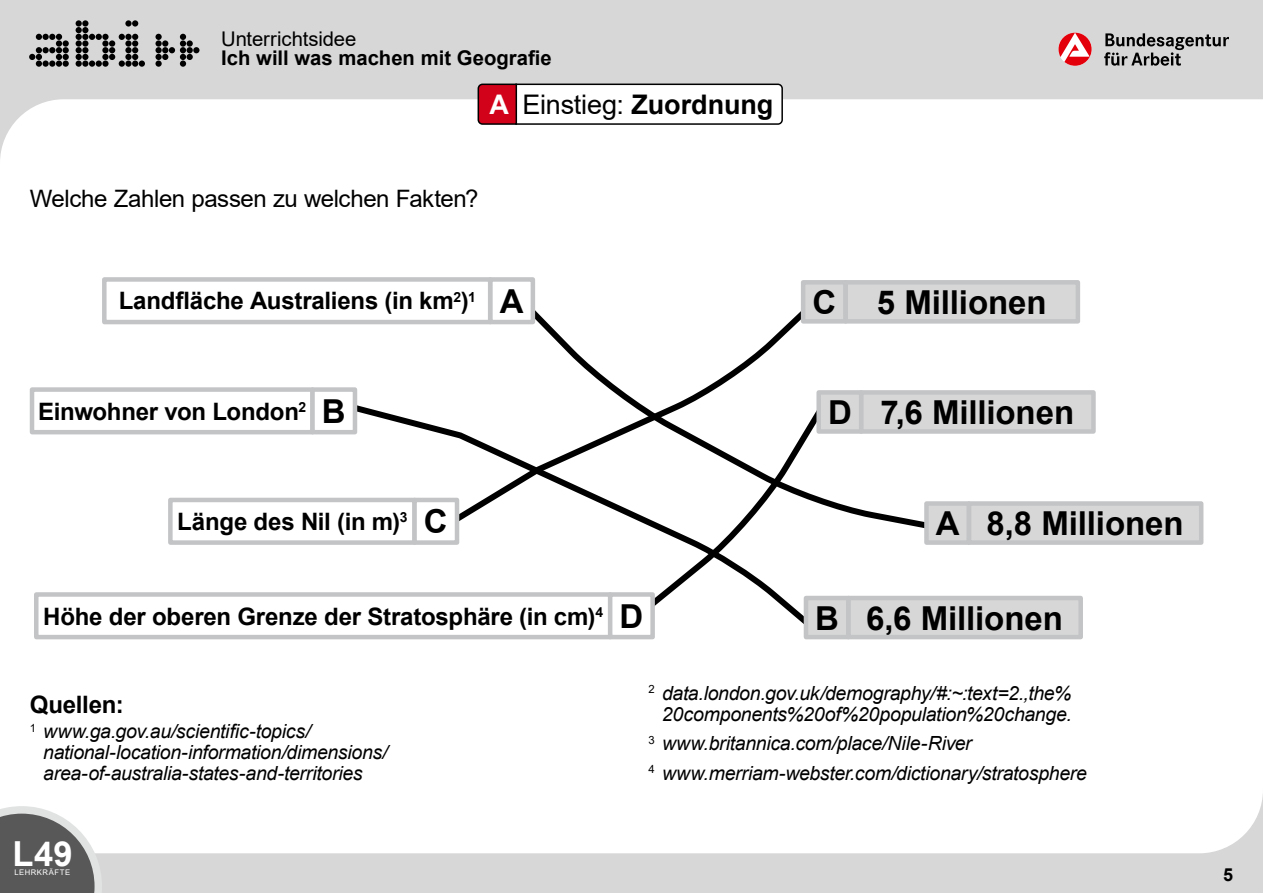
<style>
.page{position:relative;width:1263px;height:893px;background:#d7d7d7}
.page>*{position:absolute;margin:0;border:0;box-sizing:border-box;transform-origin:0 0}
.t1{font:700 34.5px "Arial";color:#fff}
.t2{font:700 33px "Arial";letter-spacing:-.005em;color:#000}
.t3{font:27px "Arial";letter-spacing:-.01em;color:#000}
.t4{font:700 24px "Arial";letter-spacing:-.01em;color:#000}
.p_OE_LB{font:24px "Arial";letter-spacing:-.015em;color:#000}
.t5{font:700 20.25px "Arial";color:#000}
.t6{font:20.25px "Arial";letter-spacing:-.005em;color:#000}
.p_OE_LB-2{font:italic 19.5px/21px "Arial";letter-spacing:-.015em;color:#000}
.t7{font:700 18px "Arial";color:#000}
.t8{font:7.65px "Arial";letter-spacing:.065em;color:#fff}
.s1{font-weight:700;color:#fff}
.s2{font-weight:700}
</style>
<div class="page">
<div style="left:0;top:99px;width:1263px;height:754px;background:#fff"></div>
<svg style="left:0;top:806px;width:102px;height:87px"></svg>
<svg style="left:1104px;top:33px;width:125px;height:33px"></svg>
<svg style="left:1058px;top:33px;width:33px;height:33px"></svg>
<svg style="left:29px;top:34px;width:40px;height:33px"></svg>
<svg style="left:76px;top:20px;width:69px;height:47px"></svg>
<svg style="left:155px;top:34px;width:44px;height:33px"></svg>
<svg style="left:477px;top:83px;width:307px;height:43px"></svg>
<div style="left:825px;top:324px;width:114px;height:209px;background:#fff"></div>
<div style="left:339px;top:398px;width:465px;height:237px;background:#fff"></div>
<svg style="left:446px;top:292px;width:379px;height:237px"></svg>
<svg style="left:642px;top:400px;width:188px;height:214px"></svg>
<div style="left:104px;top:279px;width:386px;height:43px;background:#fff"></div>
<div style="left:102px;top:277px;width:390px;height:47px;border:4px solid #c3c4c6"></div>
<div style="left:490px;top:279px;width:43px;height:43px;background:#fff"></div>
<div style="left:488px;top:277px;width:47px;height:47px;border:4px solid #c3c4c6"></div>
<div style="left:32px;top:390px;width:280px;height:42px;background:#fff"></div>
<div style="left:30px;top:387px;width:285px;height:47px;border:4px solid #c3c4c6"></div>
<div style="left:312px;top:390px;width:43px;height:42px;background:#fff"></div>
<div style="left:310px;top:387px;width:47px;height:47px;border:4px solid #c3c4c6"></div>
<div style="left:803px;top:282px;width:42px;height:39px;background:#d7d7d7"></div>
<div style="left:801px;top:280px;width:47px;height:44px;border:4px solid #c3c4c6"></div>
<div style="left:36px;top:594px;width:574px;height:43px;background:#fff"></div>
<div style="left:34px;top:592px;width:578px;height:47px;border:4px solid #c3c4c6"></div>
<div style="left:610px;top:594px;width:43px;height:43px;background:#fff"></div>
<div style="left:608px;top:592px;width:47px;height:47px;border:4px solid #c3c4c6"></div>
<div style="left:170px;top:500px;width:245px;height:43px;background:#fff"></div>
<div style="left:168px;top:498px;width:249px;height:47px;border:4px solid #c3c4c6"></div>
<div style="left:415px;top:500px;width:42px;height:43px;background:#fff"></div>
<div style="left:412px;top:498px;width:47px;height:47px;border:4px solid #c3c4c6"></div>
<div style="left:846px;top:282px;width:232px;height:39px;background:#d7d7d7"></div>
<div style="left:843px;top:280px;width:237px;height:44px;border:4px solid #c3c4c6"></div>
<div style="left:819px;top:392px;width:42px;height:39px;background:#d7d7d7"></div>
<div style="left:816px;top:390px;width:47px;height:44px;border:4px solid #c3c4c6"></div>
<div style="left:861px;top:392px;width:232px;height:39px;background:#d7d7d7"></div>
<div style="left:859px;top:390px;width:237px;height:44px;border:4px solid #c3c4c6"></div>
<div style="left:926px;top:503px;width:43px;height:40px;background:#d7d7d7"></div>
<div style="left:924px;top:501px;width:47px;height:44px;border:4px solid #c3c4c6"></div>
<div style="left:969px;top:503px;width:232px;height:40px;background:#d7d7d7"></div>
<div style="left:967px;top:501px;width:236px;height:44px;border:4px solid #c3c4c6"></div>
<div style="left:806px;top:598px;width:42px;height:39px;background:#d7d7d7"></div>
<div style="left:804px;top:596px;width:47px;height:43px;border:4px solid #c3c4c6"></div>
<div style="left:848px;top:598px;width:233px;height:39px;background:#d7d7d7"></div>
<div style="left:846px;top:596px;width:237px;height:43px;border:4px solid #c3c4c6"></div>
<p class="t6" style="left:221px;top:25px;width:137px">Unterrichtsidee</p>
<p class="t5" style="left:221px;top:44px;width:332px">Ich will was machen mit Geografie</p>
<h1 class="t3" style="left:489px;top:86px;width:285px"><span class="s1">A</span> Einstieg: <span class="s2">Zuordnung</span></h1>
<p class="p_OE_LB" style="left:30px;top:182px;width:450px">Welche Zahlen passen zu welchen Fakten?</p>
<p class="t4" style="left:119px;top:284px;width:358px">Landfläche Australiens (in km<sup>2</sup>)<sup>1</sup></p>
<h2 class="t2" style="left:500px;top:278px;width:25px">A</h2>
<p class="t4" style="left:38px;top:394px;width:270px">Einwohner von London<sup>2</sup></p>
<h2 class="t2" style="left:322px;top:388px;width:25px">B</h2>
<p class="t4" style="left:177px;top:505px;width:232px">Länge des Nil (in m)<sup>3</sup></p>
<h2 class="t2" style="left:424px;top:498px;width:25px">C</h2>
<p class="t4" style="left:43px;top:599px;width:561px">Höhe der oberen Grenze der Stratosphäre (in cm)<sup>4</sup></p>
<h2 class="t2" style="left:619px;top:593px;width:25px">D</h2>
<h2 class="t2" style="left:812px;top:279px;width:25px">C</h2>
<p class="t2" style="left:877px;top:279px;width:171px">5 Millionen</p>
<p class="t2" style="left:828px;top:389px;width:248px">D 7,6 Millionen</p>
<p class="t2" style="left:936px;top:500px;width:249px">A 8,8 Millionen</p>
<p class="t2" style="left:815px;top:595px;width:249px">B 6,6 Millionen</p>
<h2 class="t4" style="left:30px;top:687px;width:95px">Quellen:</h2>
<p class="p_OE_LB-2" style="left:43px;top:721px;width:346px;text-indent:-13px"><sup>1</sup> www.ga.gov.au/scientific-topics/ national-location-information/dimensions/ area-of-australia-states-and-territories</p>
<h1 class="t1" style="left:13px;top:830px;width:62px">L49</h1>
<p class="t8" style="left:15px;top:867px;width:57px">LEHRKRÄFTE</p>
<p class="p_OE_LB-2" style="left:648px;top:683px;width:425px;text-align:right"><sup>2</sup> data.london.gov.uk/demography/#:~:text=2.,the%<br>20components%20of%20population%20change.</p>
<p class="p_OE_LB-2" style="left:648px;top:733px;width:325px"><sup>3</sup> www.britannica.com/place/Nile-River</p>
<p class="p_OE_LB-2" style="left:648px;top:763px;width:440px"><sup>4</sup> www.merriam-webster.com/dictionary/stratosphere</p>
<p class="t7" style="left:1223px;top:861px;width:12px">5</p>
</div>
